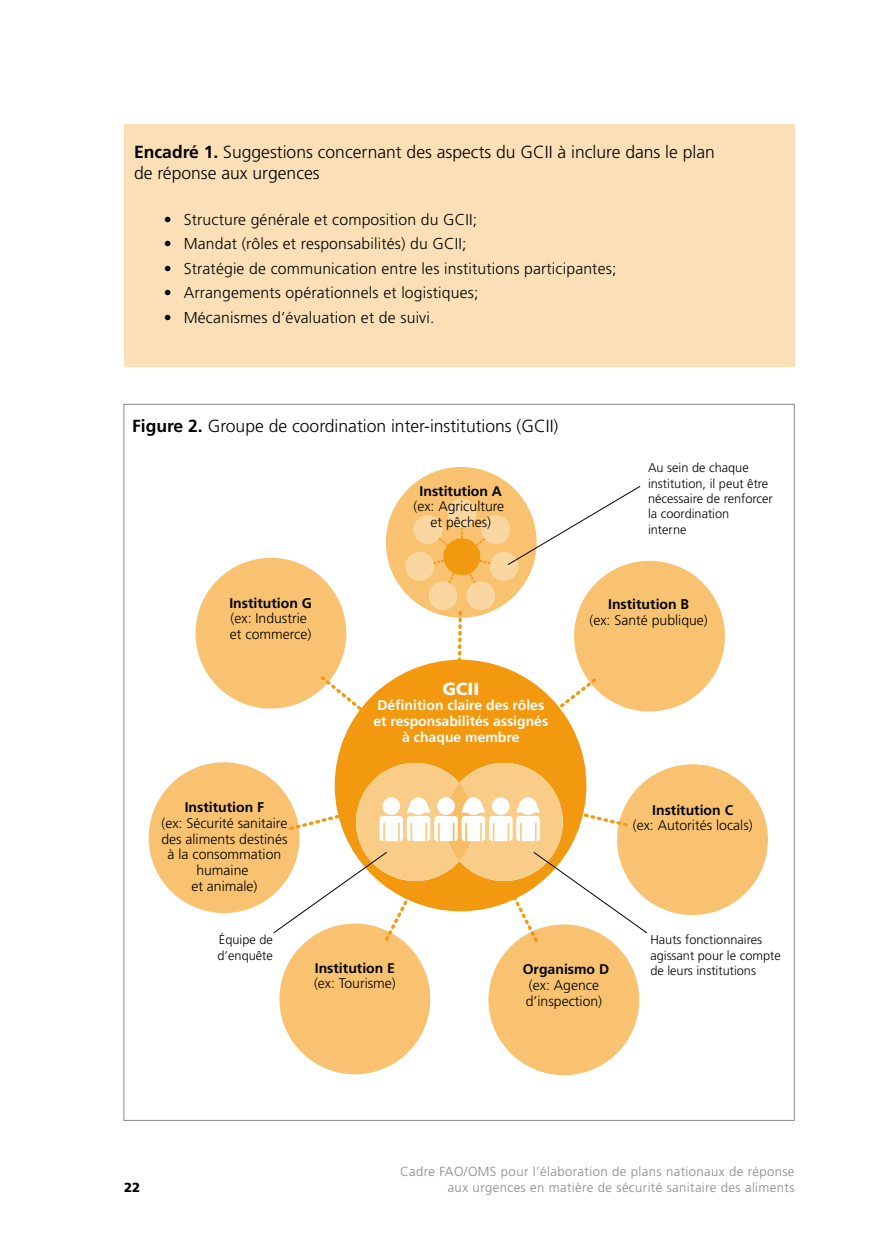
<style>
.page{position:relative;width:869px;height:1241px;background:#fff}
.page>*{position:absolute;margin:0;border:0;box-sizing:border-box;transform-origin:0 0}
.t1{font:300 17.5px/21px "Frutiger LT Std";color:#000}
.t2{font:900 17.5px "Frutiger LT Std";color:#fff}
.t3{font:300 15.75px "Frutiger LT Std";letter-spacing:.01em;color:#000}
.t4{font:300 14px/15.8px "Frutiger LT Std";color:#000;text-align:center}
.t5{font:700 14px "Frutiger LT Std";color:#000}
.t6{font:700 14px/15.8px "Frutiger LT Std";color:#fff;text-align:center}
.t7{font:300 13.12px "Frutiger LT Std";letter-spacing:.03em;color:#87888a}
.t8{font:900 13.12px "Frutiger LT Std";color:#000}
.t9{font:300 12.78px/15.2px "Frutiger LT Std";color:#000}
.s1{font-weight:700}
</style>
<div class="page">
<div style="left:334px;top:659px;width:252px;height:252px;background:#f39910;border-radius:50%"></div>
<div style="left:385px;top:467px;width:151px;height:150px;background:#f8c270;border-radius:50%"></div>
<svg style="left:195px;top:557px;width:178px;height:163px"></svg>
<svg style="left:148px;top:754px;width:620px;height:322px"></svg>
<svg style="left:403px;top:485px;width:322px;height:236px"></svg>
<div style="left:124px;top:124px;width:670px;height:242px;background:#fbe0b7"></div>
<p class="t1" style="left:134px;top:142px;width:582px"><span class="s1">Encadré 1.</span> Suggestions concernant des aspects du GCII à inclure dans le plan de réponse aux urgences</p>
<p class="t3" style="left:164px;top:210px;width:315px">• Structure générale et composition du GCII;</p>
<p class="t3" style="left:164px;top:235px;width:304px">• Mandat (rôles et responsabilités) du GCII;</p>
<p class="t3" style="left:164px;top:259px;width:454px">• Stratégie de communication entre les institutions participantes;</p>
<p class="t3" style="left:164px;top:284px;width:316px">• Arrangements opérationnels et logistiques;</p>
<p class="t3" style="left:164px;top:308px;width:272px">• Mécanismes d’évaluation et de suivi.</p>
<p class="t1" style="left:132px;top:415px;width:427px"><span class="s1">Figure 2.</span> Groupe de coordination inter-institutions (GCII)</p>
<p class="t5" style="left:229px;top:594px;width:84px">Institution G</p>
<p class="t4" style="left:230px;top:610px;width:83px;text-align:left">(ex: Industrie et commerce)</p>
<p class="t5" style="left:185px;top:798px;width:81px">Institution F</p>
<p class="t4" style="left:161px;top:815px;width:128px">(ex: Sécurité sanitaire des aliments destinés à la consommation humaine<br>et animale)</p>
<p class="t5" style="left:419px;top:482px;width:84px">Institution A</p>
<p class="t4" style="left:413px;top:498px;width:92px">(ex: Agriculture et pêches)</p>
<p class="t2" style="left:442px;top:678px;width:38px">GCII</p>
<p class="t6" style="left:373px;top:697px;width:176px">Définition claire des rôles et responsabilités assignés à chaque membre</p>
<p class="t9" style="left:647px;top:460px;width:126px">Au sein de chaque institution, il peut être nécessaire de renforcer la coordination<br>interne</p>
<p class="t5" style="left:608px;top:595px;width:82px">Institution B</p>
<p class="t4" style="left:589px;top:612px;width:120px">(ex: Santé publique)</p>
<p class="t5" style="left:652px;top:801px;width:82px">Institution C</p>
<p class="t4" style="left:632px;top:817px;width:121px">(ex: Autorités locals)</p>
<p class="t9" style="left:217px;top:932px;width:57px">Équipe de d’enquête</p>
<p class="t9" style="left:650px;top:932px;width:132px">Hauts fonctionnaires agissant pour le compte de leurs institutions</p>
<p class="t5" style="left:315px;top:959px;width:82px">Institution E</p>
<p class="t4" style="left:314px;top:975px;width:83px">(ex: Tourisme)</p>
<p class="t5" style="left:522px;top:961px;width:88px">Organismo D</p>
<p class="t4" style="left:525px;top:977px;width:78px;text-align:left">(ex: Agence d’inspection)</p>
<p class="t7" style="left:400px;top:1164px;width:396px">Cadre FAO/OMS pour l’élaboration de plans nationaux de réponse</p>
<p class="t8" style="left:124px;top:1179px;width:18px">22</p>
<p class="t7" style="left:447px;top:1179px;width:348px">aux urgences en matière de sécurité sanitaire des aliments</p>
</div>
